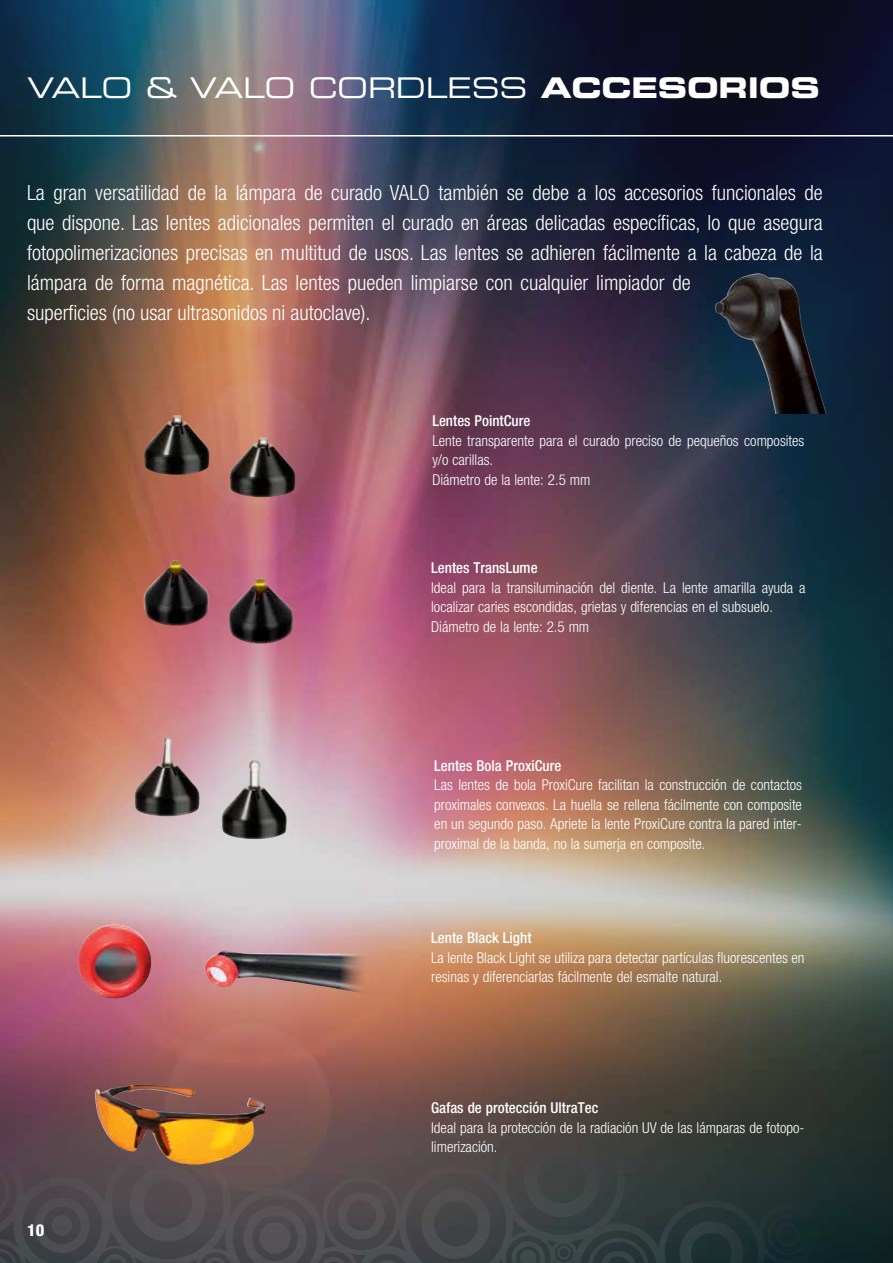
<style>
.page{position:relative;width:893px;height:1263px;background:#fff}
.page>*{position:absolute;margin:0;border:0;box-sizing:border-box;transform-origin:0 0}
.t1{font:28.5px "Eurostile LT Std Ex 2";letter-spacing:-.01em;color:#fff}
.t2{font:300 condensed 21px/30px "Helvetica Neue LT Std";color:#fff}
.t3{font:800 condensed 16.5px "Helvetica Neue LT Std";color:#fff}
.t4{font:300 condensed 15px/19.5px "Helvetica Neue LT Std";color:#fff}
.t5{font:500 condensed 15px "Helvetica Neue LT Std";color:#fff}
.s1{font-family:"Eurostile LT Std Bold Ex 2"}
</style>
<div class="page">
<img style="left:0;top:0;width:892px;height:1263px">
<svg style="left:892px;top:0;width:1px;height:1263px"></svg>
<img style="left:715px;top:273px;width:111px;height:141px">
<svg style="left:0;top:1114px;width:823px;height:149px;background:#454345"></svg>
<hr style="left:0;top:135px;width:893px;height:2px;background:#fff">
<img style="left:94px;top:1085px;width:173px;height:81px">
<img style="left:73px;top:924px;width:79px;height:74px">
<img style="left:201px;top:949px;width:168px;height:87px">
<img style="left:230px;top:437px;width:66px;height:60px">
<img style="left:222px;top:759px;width:65px;height:82px">
<img style="left:144px;top:415px;width:66px;height:60px">
<img style="left:135px;top:737px;width:65px;height:80px">
<img style="left:143px;top:560px;width:66px;height:66px">
<img style="left:228px;top:578px;width:66px;height:66px">
<h1 class="t1" style="left:27px;top:68px;width:794px">VALO &amp; VALO CORDLESS <span class="s1">ACCESORIOS</span></h1>
<p class="t2" style="left:27px;top:177px;width:797px">La gran versatilidad de la lámpara de curado VALO también se debe a los accesorios funcionales de que dispone. Las lentes adicionales permiten el curado en áreas delicadas específicas, lo que asegura fotopolimerizaciones precisas en multitud de usos. Las lentes se adhieren fácilmente a la cabeza de la lámpara de forma magnética. Las lentes pueden limpiarse con cualquier limpiador de<br>superficies (no usar ultrasonidos ni autoclave).</p>
<p class="t5" style="left:432px;top:412px;width:100px">Lentes PointCure</p>
<p class="t4" style="left:432px;top:430px;width:374px">Lente transparente para el curado preciso de pequeños composites y/o carillas.<br>Diámetro de la lente: 2.5 mm</p>
<p class="t5" style="left:431px;top:559px;width:108px">Lentes TransLume</p>
<p class="t4" style="left:431px;top:578px;width:376px">Ideal para la transiluminación del diente. La lente amarilla ayuda a localizar caries escondidas, grietas y diferencias en el subsuelo.<br>Diámetro de la lente: 2.5 mm</p>
<p class="t5" style="left:434px;top:756px;width:129px">Lentes Bola ProxiCure</p>
<p class="t4" style="left:434px;top:775px;width:369px;text-align:justify">Las lentes de bola ProxiCure facilitan la construcción de contactos proximales convexos. La huella se rellena fácilmente con composite en un segundo paso. Apriete la lente ProxiCure contra la pared inter&shy;proximal de la banda, no la sumerja en composite.</p>
<p class="t5" style="left:431px;top:929px;width:102px">Lente Black Light</p>
<p class="t4" style="left:431px;top:948px;width:375px">La lente Black Light se utiliza para detectar partículas fluorescentes en resinas y diferenciarlas fácilmente del esmalte natural.</p>
<p class="t3" style="left:27px;top:1220px;width:19px">10</p>
<p class="t5" style="left:431px;top:1099px;width:169px">Gafas de protección UltraTec</p>
<p class="t4" style="left:431px;top:1117px;width:375px">Ideal para la protección de la radiación UV de las lámparas de fotopo&shy;limerización.</p>
</div>
